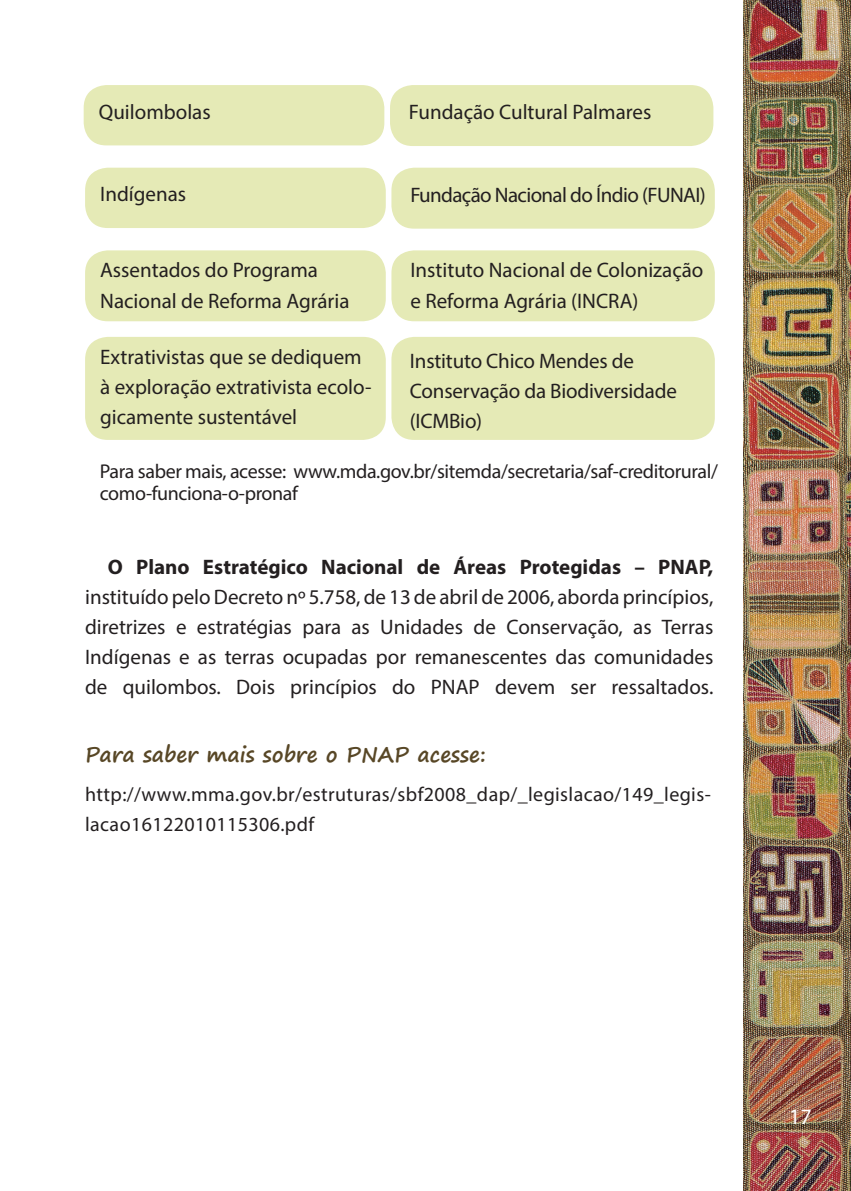
<style>
.page{position:relative;width:851px;height:1191px;background:#fff}
.page>*{position:absolute;margin:0;border:0;box-sizing:border-box;transform-origin:0 0}
.t1{font:22px "Myriad Pro";color:#fff}
.t2{font:21px/30px "Myriad Pro";color:#231f20}
.t3{font:700 21px "Myriad Pro";color:#231f20}
.t4{font:21px "Myriad Pro";letter-spacing:-.03em;color:#231f20}
.t5{font:700 21px "Segoe Print";color:#584726}
.t6{font:20px/22px "Myriad Pro";letter-spacing:-.01em;color:#231f20}
.t7{font:20px/30px "Myriad Pro";letter-spacing:.02em;color:#231f20}
</style>
<div class="page">
<img style="left:743px;top:0;width:107px;height:1191px">
<div style="left:85px;top:168px;width:301px;height:60px;background:#e5eab6;border-radius:23px"></div>
<div style="left:391px;top:168px;width:323px;height:61px;background:#e5eab6;border-radius:23px"></div>
<div style="left:85px;top:250px;width:301px;height:71px;background:#e5eab6;border-radius:23px"></div>
<div style="left:391px;top:250px;width:323px;height:71px;background:#e5eab6;border-radius:23px"></div>
<div style="left:85px;top:337px;width:301px;height:103px;background:#e5eab6;border-radius:23px"></div>
<div style="left:391px;top:337px;width:323px;height:103px;background:#e5eab6;border-radius:23px"></div>
<div style="left:84px;top:85px;width:300px;height:60px;background:#e5eab6;border-radius:23px"></div>
<div style="left:390px;top:85px;width:323px;height:61px;background:#e5eab6;border-radius:23px"></div>
<p class="t2" style="left:99px;top:96px;width:113px">Quilombolas</p>
<p class="t2" style="left:409px;top:96px;width:244px">Fundação Cultural Palmares</p>
<p class="t2" style="left:100px;top:178px;width:87px">Indígenas</p>
<p class="t4" style="left:410px;top:182px;width:297px">Fundação Nacional do Índio (FUNAI)</p>
<p class="t2" style="left:100px;top:255px;width:251px">Assentados do Programa<br>Nacional de Reforma Agrária</p>
<p class="t2" style="left:410px;top:255px;width:294px">Instituto Nacional de Colonização e Reforma Agrária (INCRA)</p>
<p class="t2" style="left:100px;top:341px;width:273px">Extrativistas que se dediquem à exploração extrativista ecolo&shy;gicamente sustentável</p>
<p class="t2" style="left:410px;top:346px;width:268px">Instituto Chico Mendes de<br>Conservação da Biodiversidade (ICMBio)</p>
<p class="t6" style="left:100px;top:460px;width:619px">Para saber mais, acesse: www.mda.gov.br/sitemda/secretaria/saf-creditorural/ como-funciona-o-pronaf</p>
<p class="t3" style="left:108px;top:553px;width:607px">O Plano Estratégico Nacional de Áreas Protegidas – PNAP,</p>
<p class="t2" style="left:85px;top:582px;width:629px;text-align:justify">instituído pelo Decreto nº 5.758, de 13 de abril de 2006, abordaprincípios, diretrizes e estratégias para as Unidades de Conservação, as Terras Indígenas e as terras ocupadas por remanescentes das comunidades de quilombos. Dois princípios do PNAP devem ser ressaltados.</p>
<p class="t5" style="left:85px;top:735px;width:402px">Para saber mais sobre o PNAP acesse:</p>
<p class="t7" style="left:85px;top:779px;width:627px">http://www.mma.gov.br/estruturas/sbf2008_dap/_legislacao/149_legis&shy;lacao16122010115306.pdf</p>
<p class="t1" style="left:789px;top:1103px;width:24px">17</p>
</div>
